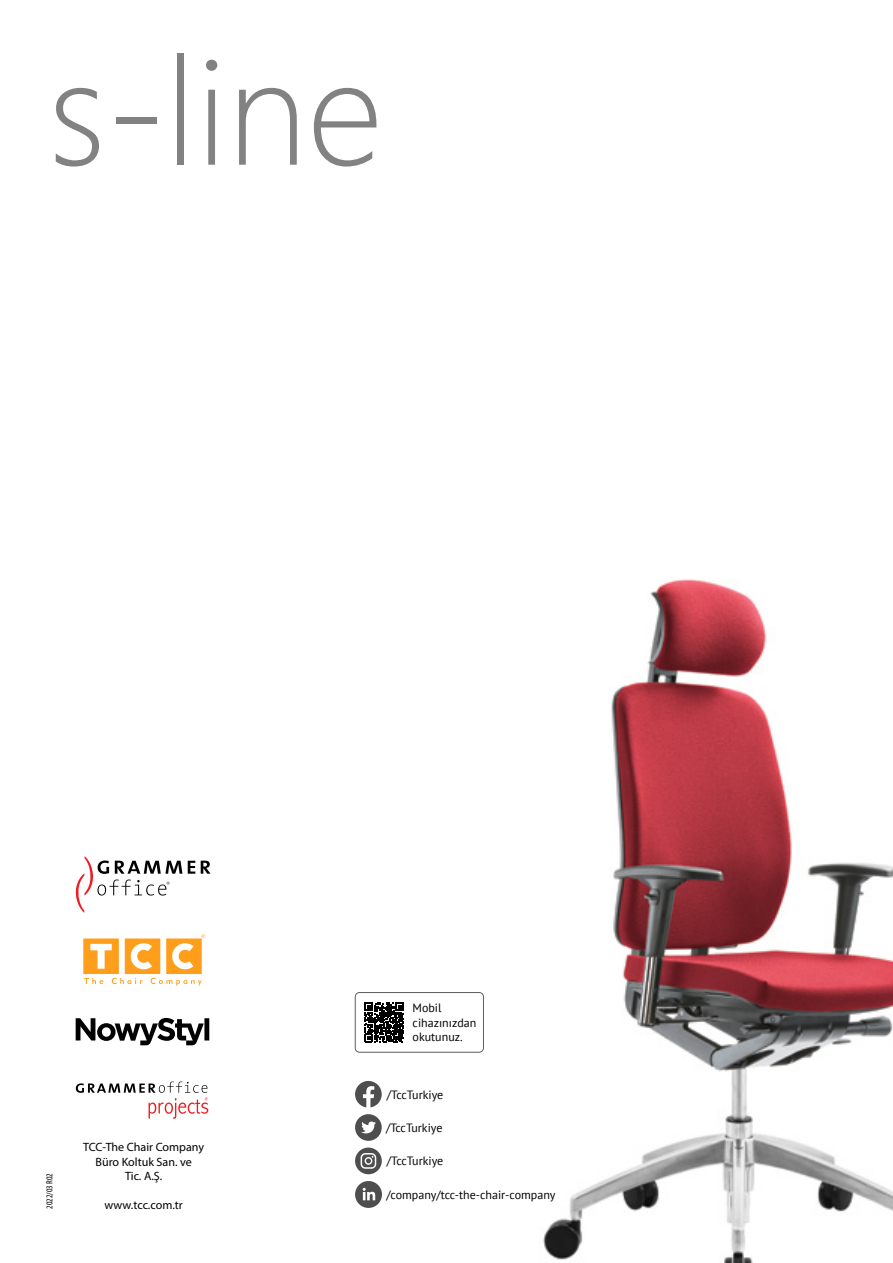
<style>
.page{position:relative;width:893px;height:1263px;background:#fff}
.page>*{position:absolute;margin:0;border:0;box-sizing:border-box;transform-origin:0 0}
.t1{font:150px "Webly Sleek UI Light";color:#828282}
.t2{font:12px/14.4px "PT Sans";color:#000}
.t3{font:12px/14.4px "Myriad Pro";color:#000;text-align:center}
.t4{font:condensed 9px "Myriad Pro";color:#000}
</style>
<div class="page">
<img style="left:543px;top:579px;width:350px;height:684px">
<svg style="left:76px;top:1081px;width:132px;height:38px"></svg>
<svg style="left:75px;top:856px;width:136px;height:57px"></svg>
<svg style="left:83px;top:934px;width:122px;height:52px"></svg>
<svg style="left:76px;top:1018px;width:133px;height:27px"></svg>
<div style="left:355px;top:1181px;width:27px;height:27px;background:#4e4e4e;border-radius:50%"></div>
<svg style="left:363px;top:1188px;width:12px;height:12px"></svg>
<div style="left:355px;top:1114px;width:27px;height:27px;background:#4e4e4e;border-radius:50%"></div>
<svg style="left:361px;top:1121px;width:15px;height:13px"></svg>
<svg style="left:355px;top:1081px;width:27px;height:26px"></svg>
<svg style="left:355px;top:1147px;width:27px;height:27px"></svg>
<svg style="left:361px;top:1153px;width:15px;height:16px"></svg>
<div style="left:355px;top:992px;width:129px;height:60px;border:1px solid #625d5d;border-radius:4px"></div>
<svg style="left:365px;top:1002px;width:39px;height:40px"></svg>
<h1 class="t1" style="left:48px;top:-2px;width:337px">s-line</h1>
<p class="t4" style="left:44px;top:1209px;width:37px;rotate:-90deg">2022/03 R02</p>
<p class="t3" style="left:83px;top:1140px;width:122px">TCC-The Chair Company<br>Büro Koltuk San. ve<br>Tic. A.Ş.</p>
<p class="t3" style="left:104px;top:1198px;width:80px">www.tcc.com.tr</p>
<p class="t2" style="left:413px;top:1001px;width:65px">Mobil cihazınızdan okutunuz.</p>
<p class="t2" style="left:387px;top:1087px;width:58px">/TccTurkiye</p>
<p class="t2" style="left:386px;top:1121px;width:58px">/TccTurkiye</p>
<p class="t2" style="left:387px;top:1154px;width:58px">/TccTurkiye</p>
<p class="t2" style="left:386px;top:1187px;width:171px">/company/tcc-the-chair-company</p>
</div>
